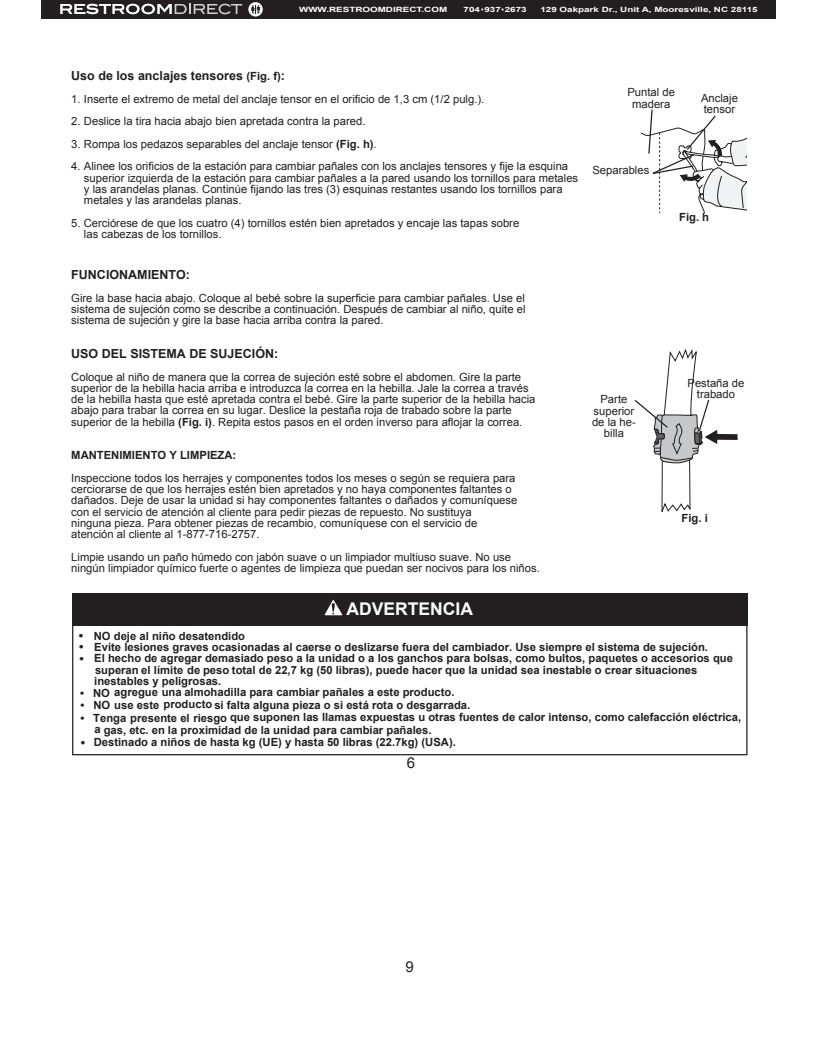
<style>
.page{position:relative;width:818px;height:1043px;background:#fff}
.page>*{position:absolute;margin:0;border:0;box-sizing:border-box;transform-origin:0 0}
.t1{font:700 17.5px "Arial";color:#fff}
.t2{font:15px "Arial";color:#231f20}
.t3{font:700 12.5px "Arial";color:#231f20}
.t4{font:11.25px/11.2px "Arial";color:#231f20;text-align:center}
.t5{font:700 11.25px/11.2px "Arial";color:#231f20}
.t6{font:700 7.25px "Arial";color:#fff;scale:1.36 1}
.s1{font-size:11.25px}
.s2{font-weight:700}
.s3{font-size:12.5px}
</style>
<div class="page">
<svg style="left:641px;top:109px;width:105px;height:104px"></svg>
<svg style="left:634px;top:349px;width:103px;height:163px"></svg>
<div style="left:72px;top:624px;width:675px;height:131px;border:1px solid #231f20"></div>
<div style="left:72px;top:593px;width:675px;height:33px;background:#231f20"></div>
<svg style="left:325px;top:600px;width:17px;height:15px"></svg>
<div style="left:42px;top:0;width:734px;height:19px;background:#231f20"></div>
<svg style="left:60px;top:4px;width:182px;height:10px"></svg>
<svg style="left:248px;top:2px;width:15px;height:15px"></svg>
<svg style="left:251px;top:5px;width:9px;height:9px"></svg>
<p class="t6" style="left:299px;top:5px;width:110px">WWW.RESTROOMDIRECT.COM</p>
<p class="t6" style="left:463px;top:5px;width:48px">704•937•2673</p>
<p class="t6" style="left:540px;top:5px;width:161px">129 Oakpark Dr., Unit A, Mooresville, NC 28115</p>
<p class="t3" style="left:71px;top:68px;width:215px">Uso de los anclajes tensores <span class="s1">(Fig. f)</span>:</p>
<p class="t4" style="left:71px;top:93px;width:414px">1. Inserte el extremo de metal del anclaje tensor en el orificio de 1,3 cm (1/2 pulg.).</p>
<p class="t4" style="left:71px;top:116px;width:296px">2. Deslice la tira hacia abajo bien apretada contra la pared.</p>
<p class="t4" style="left:71px;top:138px;width:307px">3. Rompa los pedazos separables del anclaje tensor <span class="s2">(Fig. h)</span>.</p>
<p class="t4" style="left:71px;top:161px;width:498px">4. Alinee los orificios de la estación para cambiar pañales con los anclajes tensores y fije la esquina</p>
<p class="t4" style="left:84px;top:172px;width:495px">superior izquierda de la estación para cambiar pañales a la pared usando los tornillos para metales</p>
<p class="t4" style="left:84px;top:183px;width:480px">y las arandelas planas. Continúe fijando las tres (3) esquinas restantes usando los tornillos para</p>
<p class="t4" style="left:84px;top:195px;width:159px">metales y las arandelas planas.</p>
<p class="t4" style="left:71px;top:217px;width:449px">5. Cerciórese de que los cuatro (4) tornillos estén bien apretados y encaje las tapas sobre</p>
<p class="t4" style="left:84px;top:228px;width:139px">las cabezas de los tornillos.</p>
<p class="t3" style="left:71px;top:266px;width:120px">FUNCIONAMIENTO:</p>
<p class="t4" style="left:71px;top:292px;width:455px">Gire la base hacia abajo. Coloque al bebé sobre la superficie para cambiar pañales. Use el</p>
<p class="t4" style="left:71px;top:303px;width:455px">sistema de sujeción como se describe a continuación. Después de cambiar al niño, quite el</p>
<p class="t4" style="left:71px;top:315px;width:314px">sistema de sujeción y gire la base hacia arriba contra la pared.</p>
<p class="t3" style="left:71px;top:345px;width:208px">USO DEL SISTEMA DE SUJECIÓN:</p>
<p class="t4" style="left:71px;top:371px;width:451px">Coloque al niño de manera que la correa de sujeción esté sobre el abdomen. Gire la parte</p>
<p class="t4" style="left:71px;top:382px;width:459px">superior de la hebilla hacia arriba e introduzca la correa en la hebilla. Jale la correa a través</p>
<p class="t4" style="left:71px;top:393px;width:465px">de la hebilla hasta que esté apretada contra el bebé. Gire la parte superior de la hebilla hacia</p>
<p class="t4" style="left:71px;top:405px;width:442px">abajo para trabar la correa en su lugar. Deslice la pestaña roja de trabado sobre la parte</p>
<p class="t4" style="left:71px;top:416px;width:452px">superior de la hebilla <span class="s2">(Fig. i)</span>. Repita estos pasos en el orden inverso para aflojar la correa.</p>
<p class="t5" style="left:71px;top:450px;width:167px">MANTENIMIENTO Y LIMPIEZA:</p>
<p class="t4" style="left:71px;top:472px;width:445px">Inspeccione todos los herrajes y componentes todos los meses o según se requiera para</p>
<p class="t4" style="left:71px;top:483px;width:442px">cerciorarse de que los herrajes estén bien apretados y no haya componentes faltantes o</p>
<p class="t4" style="left:71px;top:495px;width:447px">dañados. Deje de usar la unidad si hay componentes faltantes o dañados y comuníquese</p>
<p class="t4" style="left:71px;top:506px;width:402px">con el servicio de atención al cliente para pedir piezas de repuesto. No sustituya</p>
<p class="t4" style="left:71px;top:517px;width:407px">ninguna pieza. Para obtener piezas de recambio, comuníquese con el servicio de</p>
<p class="t4" style="left:71px;top:528px;width:190px">atención al cliente al 1-877-716-2757.</p>
<p class="t4" style="left:71px;top:551px;width:441px">Limpie usando un paño húmedo con jabón suave o un limpiador multiuso suave. No use</p>
<p class="t4" style="left:71px;top:562px;width:470px">ningún limpiador químico fuerte o agentes de limpieza que puedan ser nocivos para los niños.</p>
<h1 class="t1" style="left:346px;top:597px;width:128px">ADVERTENCIA</h1>
<p class="t4" style="left:627px;top:87px;width:49px">Puntal de madera</p>
<p class="t4" style="left:701px;top:93px;width:38px;text-align:left">Anclaje tensor</p>
<p class="t4" style="left:592px;top:165px;width:58px">Separables</p>
<p class="t5" style="left:679px;top:212px;width:32px">Fig. h</p>
<p class="t4" style="left:600px;top:394px;width:28px">Parte</p>
<p class="t4" style="left:592px;top:405px;width:45px">superior de la he&shy;billa</p>
<p class="t4" style="left:687px;top:378px;width:58px">Pestaña de trabado</p>
<p class="t5" style="left:681px;top:512px;width:28px">Fig. i</p>
<p class="t5" style="left:79px;top:630px;width:168px"><span class="s3">•</span> NO deje al niño desatendido</p>
<p class="t3" style="left:79px;top:638px;width:6px">•</p>
<p class="t5" style="left:94px;top:664px;width:604px">superan el límite de peso total de 22,7 kg (50 libras), puede hacer que la unidad sea inestable o crear situaciones inestables y peligrosas.</p>
<p class="t5" style="left:80px;top:687px;width:376px">• NO agregue una almohadilla para cambiar pañales a este producto.</p>
<p class="t5" style="left:80px;top:699px;width:391px">• NO use este producto si falta alguna pieza o si está rota o desgarrada.</p>
<p class="t5" style="left:94px;top:711px;width:648px;line-height:12.5px;text-indent:-14px">• Tenga presente el riesgo que suponen las llamas expuestas u otras fuentes de calor intenso, como calefacción eléctrica, a gas, etc. en la proximidad de la unidad para cambiar pañales.</p>
<p class="t5" style="left:81px;top:737px;width:376px"><span class="s3">•</span> Destinado a niños de hasta kg (UE) y hasta 50 libras (22.7kg) (USA).</p>
<p class="t5" style="left:94px;top:642px;width:615px">Evite lesiones graves ocasionadas al caerse o deslizarse fuera del cambiador. Use siempre el sistema de sujeción.</p>
<p class="t5" style="left:79px;top:653px;width:655px"><span class="s3">•</span> El hecho de agregar demasiado peso a la unidad o a los ganchos para bolsas, como bultos, paquetes o accesorios que</p>
<h2 class="t2" style="left:407px;top:753px;width:10px">6</h2>
<p class="t2" style="left:405px;top:957px;width:10px">9</p>
</div>
